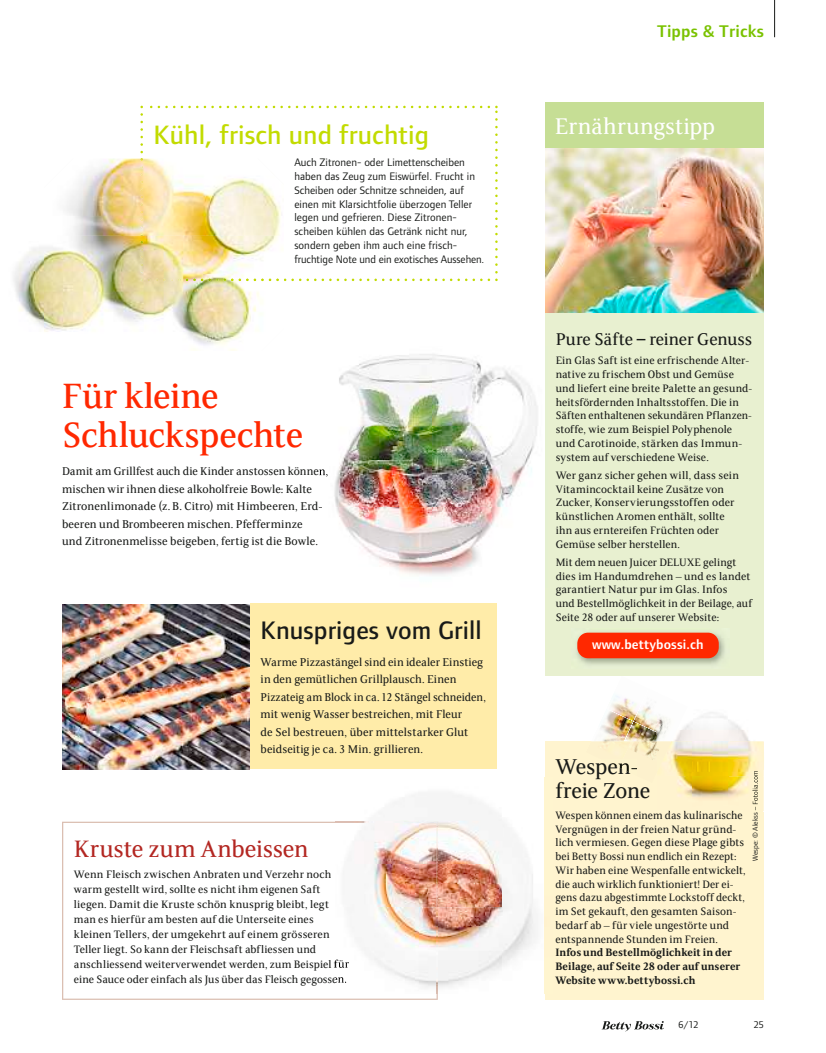
<style>
.page{position:relative;width:826px;height:1053px;background:#fff}
.page>*{position:absolute;margin:0;border:0;box-sizing:border-box;transform-origin:0 0}
.t1{font:500 38.75px/38.8px "FS Sally";letter-spacing:-.015em;color:#ff2800}
.t2{font:500 27.5px "Foundry Form Sans B Bn";letter-spacing:.005em;color:#c2db00}
.t3{font:26.25px "FS Sally";letter-spacing:-.01em;color:#b32722}
.t4{font:500 26.25px "Foundry Form Sans B Bn";letter-spacing:.005em;color:#181a18}
.t5{font:25px "FS Sally";color:#fff}
.t6{font:23.75px/23.8px "FS Sally";letter-spacing:-.015em;color:#181a18}
.t7{font:18.75px "FS Sally";letter-spacing:-.01em;color:#181a18}
.t8{font:600 17.5px "Foundry Form Sans B Bn";letter-spacing:.01em;color:#7ac200}
.t9{font:600 13.88px "Foundry Form Sans B Bn";letter-spacing:.01em;color:#fff}
.t10{font:12.5px/17.5px "FS Sally";color:#181a18}
.t11{font:11.88px/13.8px "FS Sally";letter-spacing:.005em;color:#181a18}
.t12{font:600 11.88px/13.8px "FS Sally";letter-spacing:.005em;color:#181a18}
.t13{font:11.25px/13.8px "Foundry Form Sans B Bn";letter-spacing:.005em;color:#181a18}
.t14{font:10px "Foundry Form Sans B Bn";color:#181a18}
.t15{font:7.5px "Foundry Form Sans B Bn";color:#181a18}
.s1{font-family:"Foundry Form Sans B Bn";font-weight:500}
</style>
<div class="page">
<svg style="left:601px;top:1021px;width:63px;height:10px"></svg>
<svg style="left:62px;top:821px;width:376px;height:178px"></svg>
<div style="left:545px;top:741px;width:218px;height:258px;background:#fff4cf"></div>
<div style="left:545px;top:313px;width:219px;height:362px;background:#e8f0d0"></div>
<div style="left:545px;top:102px;width:219px;height:46px;background:#c6de95"></div>
<img style="left:44px;top:158px;width:234px;height:193px">
<img style="left:13px;top:247px;width:31px;height:80px">
<svg style="left:140px;top:106px;width:357px;height:175px"></svg>
<img style="left:334px;top:354px;width:204px;height:221px">
<svg style="left:319px;top:469px;width:9px;height:8px"></svg>
<div style="left:250px;top:603px;width:246px;height:166px;background:#ffeca9"></div>
<img style="left:62px;top:604px;width:188px;height:165px">
<img style="left:648px;top:706px;width:9px;height:15px">
<img style="left:633px;top:721px;width:24px;height:20px">
<img style="left:606px;top:675px;width:42px;height:46px">
<img style="left:600px;top:708px;width:33px;height:33px">
<img style="left:631px;top:741px;width:26px;height:19px">
<img style="left:592px;top:741px;width:36px;height:6px">
<img style="left:611px;top:759px;width:26px;height:13px">
<img style="left:335px;top:777px;width:210px;height:216px">
<img style="left:335px;top:959px;width:14px;height:11px">
<svg style="left:335px;top:974px;width:12px;height:11px"></svg>
<img style="left:335px;top:821px;width:68px;height:1px">
<img style="left:403px;top:821px;width:35px;height:86px">
<img style="left:436px;top:907px;width:2px;height:86px">
<img style="left:576px;top:632px;width:149px;height:33px">
<div style="left:577px;top:632px;width:141px;height:26px;background:#ff2800;border-radius:11px"></div>
<img style="left:729px;top:730px;width:35px;height:40px">
<img style="left:763px;top:770px;width:1px;height:41px">
<img style="left:671px;top:741px;width:92px;height:58px">
<img style="left:752px;top:771px;width:7px;height:24px">
<img style="left:752px;top:795px;width:7px;height:16px">
<img style="left:657px;top:713px;width:30px;height:28px">
<img style="left:657px;top:741px;width:14px;height:23px">
<img style="left:545px;top:148px;width:219px;height:164px">
<hr style="left:774px;top:0;width:1px;height:37px;background:#181a18">
<h2 class="t2" style="left:154px;top:119px;width:277px">Kühl, frisch und fruchtig</h2>
<p class="t13" style="left:294px;top:155px;width:191px">Auch Zitronen- oder Limettenscheiben haben das Zeug zum Eiswürfel. Frucht in Scheiben oder Schnitze schneiden, auf einen mit Klarsichtfolie überzogen Teller legen und gefrieren. Diese Zitronen&shy;scheiben kühlen das Getränk nicht nur, sondern geben ihm auch eine frisch&shy;fruchtige Note und ein exotisches Aussehen.</p>
<h1 class="t1" style="left:62px;top:375px;width:243px">Für kleine<br>Schluckspechte</h1>
<p class="t10" style="left:62px;top:462px;width:267px">Damit am Grillfest auch die Kinder anstossen können, mischen wir ihnen diese alkoholfreie Bowle: Kalte Zitronenlimonade (z. B. Citro) mit Himbeeren, Erd&shy;beeren und Brombeeren mischen. Pfefferminze<br>und Zitronenmelisse beigeben, fertig ist die Bowle.</p>
<h3 class="t4" style="left:260px;top:615px;width:223px">Knuspriges vom Grill</h3>
<p class="t10" style="left:260px;top:652px;width:227px">Warme Pizzastängel sind ein idealer Einstieg in den gemütlichen Grillplausch. Einen Pizzateig am Block in ca. 12 Stängel schneiden, mit wenig Wasser bestreichen, mit Fleur<br>de Sel bestreuen, über mittelstarker Glut beidseitig je ca. 3 Min. grillieren.</p>
<h3 class="t3" style="left:74px;top:832px;width:236px">Kruste zum Anbeissen</h3>
<p class="t11" style="left:74px;top:865px;width:276px;line-height:15px">Wenn Fleisch zwischen Anbraten und Verzehr noch warm gestellt wird, sollte es nicht ihm eigenen Saft liegen. Damit die Kruste schön knusprig bleibt, legt man es hierfür am besten auf die Unterseite eines kleinen Tellers, der umgekehrt auf einem grösseren Teller liegt. So kann der Fleischsaft abfliessen und anschliessend weiterverwendet werden, zum Beispiel für eine Sauce oder einfach als Jus über das Fleisch gegossen.</p>
<h3 class="t8" style="left:657px;top:22px;width:108px">Tipps &amp; Tricks</h3>
<h3 class="t5" style="left:555px;top:111px;width:162px">Ernährungstipp</h3>
<h3 class="t7" style="left:555px;top:328px;width:198px">Pure Säfte <span class="s1">–</span> reiner Genuss</h3>
<p class="t11" style="left:555px;top:353px;width:198px">Ein Glas Saft ist eine erfrischende Alter&shy;native zu frischem Obst und Gemüse und liefert eine breite Palette an gesund&shy;heitsfördernden Inhaltsstoffen. Die in Säften enthaltenen sekundären Pflanzen&shy;stoffe, wie zum Beispiel Polyphenole und Carotinoide, stärken das Immun&shy;system auf verschiedene Weise.</p>
<p class="t11" style="left:555px;top:468px;width:185px">Wer ganz sicher gehen will, dass sein Vitamincocktail keine Zusätze von Zucker, Konservierungsstoffen oder künstlichen Aromen enthält, sollte ihn aus erntereifen Früchten oder Gemüse selber herstellen.</p>
<p class="t11" style="left:555px;top:555px;width:198px">Mit dem neuen Juicer DELUXE gelingt dies im Handumdrehen – und es landet garantiert Natur pur im Glas. Infos<br>und Bestellmöglichkeit in der Beilage, auf Seite 28 oder auf unserer Website:</p>
<p class="t9" style="left:592px;top:636px;width:113px">www.bettybossi.ch</p>
<h3 class="t6" style="left:555px;top:754px;width:96px">Wespen&shy;freie Zone</h3>
<p class="t11" style="left:555px;top:807px;width:192px">Wespen können einem das kulinarische Vergnügen in der freien Natur gründ&shy;lich vermiesen. Gegen diese Plage gibts bei Betty Bossi nun endlich ein Rezept:<br>Wir haben eine Wespenfalle entwickelt, die auch wirklich funktioniert! Der ei&shy;gens dazu abgestimmte Lockstoff deckt, im Set gekauft, den gesamten Saison&shy;bedarf ab – für viele ungestörte und entspannende Stunden im Freien.</p>
<p class="t12" style="left:555px;top:945px;width:186px">Infos und Bestellmöglichkeit in der<br>Beilage, auf Seite 28 oder auf unserer<br>Website www.bettybossi.ch</p>
<p class="t15" style="left:750px;top:861px;width:92px;rotate:-90deg">Wespe: © Alekss – Fotolia.com</p>
<p class="t14" style="left:678px;top:1018px;width:21px">6/12</p>
<p class="t14" style="left:754px;top:1018px;width:11px">25</p>
</div>
